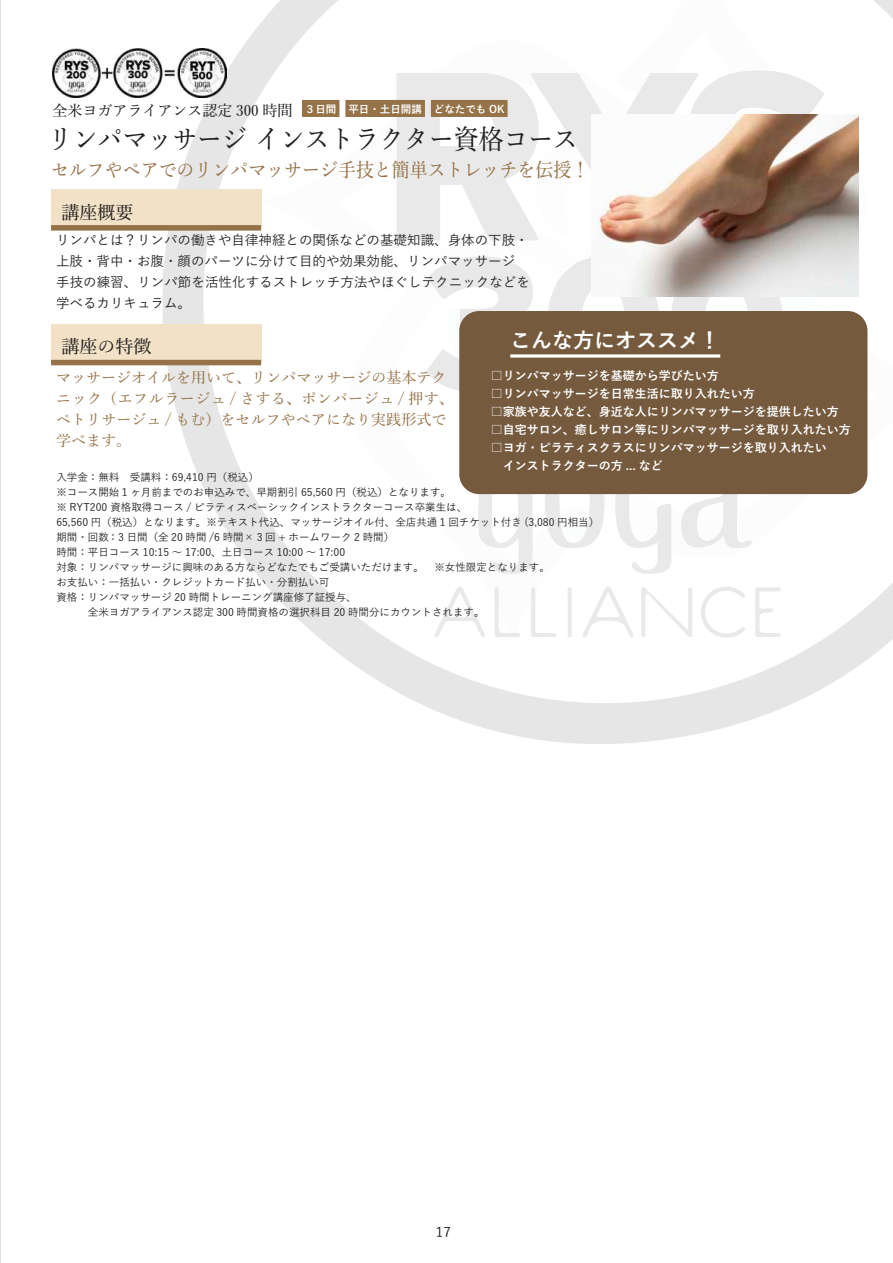
<style>
.page{position:relative;width:893px;height:1263px;background:#fff}
.page>*{position:absolute;margin:0;border:0;box-sizing:border-box;transform-origin:0 0}
.t1{font:500 27px "Yu Min";color:#231f20;scale:.92 1}
.t2{font:700 21px "Yu Go";color:#fff}
.t3{font:500 19.5px "Yu Min";color:#957247;scale:.92 1}
.t4{font:500 18px "Yu Min";color:#231f20}
.t5{font:500 15px/21px "Yu Min";letter-spacing:.005em;color:#957247}
.t6{font:500 15px "Yu Min";color:#231f20}
.t7{font:500 13.5px/21px "Yu Go";color:#231f20}
.t8{font:700 12px/18px "Yu Go";color:#fff}
.t9{font:500 10.5px/15px "Yu Go";color:#231f20}
.t10{font:700 10.5px "Yu Go";color:#fff}
</style>
<div class="page">
<svg style="left:163px;top:21px;width:730px;height:723px"></svg>
<svg style="left:263px;top:0;width:630px;height:638px"></svg>
<svg style="left:0;top:0;width:1px;height:1263px"></svg>
<img style="left:591px;top:115px;width:268px;height:182px">
<img style="left:53px;top:48px;width:173px;height:49px">
<div style="left:459px;top:311px;width:408px;height:183px;background:#755a3e;border-radius:20px"></div>
<svg style="left:510px;top:354px;width:210px;height:4px"></svg>
<div style="left:51px;top:324px;width:210px;height:39px;background:#f1e1c6"></div>
<div style="left:51px;top:360px;width:210px;height:5px;background:#957247"></div>
<div style="left:51px;top:189px;width:210px;height:39px;background:#f1e1c6"></div>
<div style="left:51px;top:225px;width:210px;height:6px;background:#957247"></div>
<div style="left:302px;top:100px;width:37px;height:17px;background:#957247"></div>
<div style="left:345px;top:100px;width:80px;height:17px;background:#957247"></div>
<div style="left:431px;top:100px;width:77px;height:17px;background:#957247"></div>
<h3 class="t6" style="left:52px;top:97px;width:241px">全米ヨガアライアンス認定 300 時間</h3>
<p class="t10" style="left:305px;top:103px;width:201px">３日間 平日・土日開講 どなたでも OK</p>
<h1 class="t1" style="left:48px;top:114px;width:577px">リンパマッサージ インストラクター資格コース</h1>
<h3 class="t3" style="left:51px;top:151px;width:587px">セルフやペアでのリンパマッサージ手技と簡単ストレッチを伝授！</h3>
<h3 class="t4" style="left:62px;top:195px;width:73px">講座概要</h3>
<p class="t7" style="left:56px;top:228px;width:475px">リンパとは？リンパの働きや自律神経との関係などの基礎知識、身体の下肢・上肢・背中・お腹・顔のパーツに分けて目的や効果効能、リンパマッサージ手技の練習、リンパ節を活性化するストレッチ方法やほぐしテクニックなどを学べるカリキュラム。</p>
<h2 class="t2" style="left:510px;top:328px;width:211px">こんな方にオススメ！</h2>
<p class="t8" style="left:491px;top:367px;width:229px">□リンパマッサージを基礎から学びたい方</p>
<p class="t8" style="left:491px;top:385px;width:265px">□リンパマッサージを日常生活に取り入れたい方</p>
<p class="t8" style="left:491px;top:403px;width:349px">□家族や友人など、身近な人にリンパマッサージを提供したい方</p>
<p class="t8" style="left:491px;top:421px;width:361px">□自宅サロン、癒しサロン等にリンパマッサージを取り入れたい方</p>
<p class="t8" style="left:491px;top:439px;width:337px">□ヨガ・ピラティスクラスにリンパマッサージを取り入れたい　インストラクターの方 ... など</p>
<p class="t9" style="left:56px;top:468px;width:544px">入学金：無料　受講料：69,410 円（税込）<br>※コース開始 1 ヶ月前までのお申込みで、早期割引 65,560 円（税込）となります。<br>※ RYT200 資格取得コース / ピラティスベーシックインストラクターコース卒業生は、<br>65,560 円（税込）となります。※テキスト代込、マッサージオイル付、全店共通 1 回チケット付き (3,080 円相当）期間・回数 ：3 日間（全 20 時間 /6 時間× 3 回 + ホームワーク 2 時間）　<br>時間：平日コース 10:15 ～ 17:00、土日コース 10:00 ～ 17:00　<br>対象：リンパマッサージに興味のある方ならどなたでもご受講いただけます。　※女性限定となります。<br>お支払い：一括払い・クレジットカード払い・分割払い可<br>資格：リンパマッサージ 20 時間トレーニング講座修了証授与、<br>　　　全米ヨガアライアンス認定 300 時間資格の選択科目 20 時間分にカウントされます。</p>
<h3 class="t4" style="left:62px;top:330px;width:91px">講座の特徴</h3>
<h3 class="t5" style="left:56px;top:365px;width:399px">マッサージオイルを用いて、リンパマッサージの基本テクニック（エフルラージュ / さする、ポンパージュ / 押す、ペトリサージュ / もむ）をセルフやペアになり実践形式で学べます。</h3>
<p class="t7" style="left:436px;top:1219px;width:16px">17</p>
</div>
